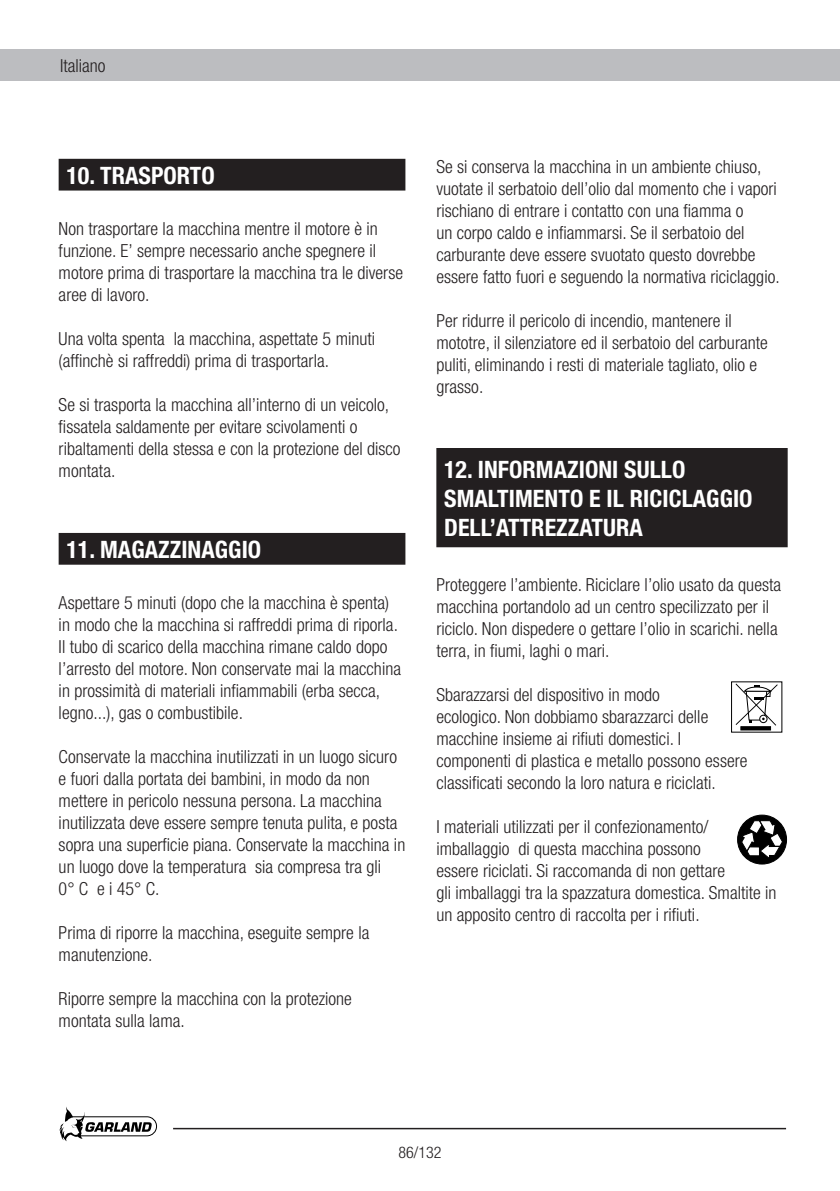
<style>
.page{position:relative;width:840px;height:1191px;background:#fff}
.page>*{position:absolute;margin:0;border:0;box-sizing:border-box;transform-origin:0 0}
.t1{font:700 condensed 24px/28.8px "Helvetica Neue";color:#fff}
.t2{font:300 condensed 18px/22px "Helvetica Neue";color:#231f20}
.t3{font:300 condensed 16px "Helvetica Neue";color:#231f20}
</style>
<div class="page">
<div style="left:0;top:50px;width:839px;height:31px;background:#bcbdc0"></div>
<svg style="left:59px;top:1107px;width:98px;height:34px"></svg>
<hr style="left:173px;top:1127px;width:612px;height:2px;background:#231f20">
<div style="left:60px;top:160px;width:344px;height:29px;background:#231f20"></div>
<div style="left:59px;top:159px;width:346px;height:31px;border:2px solid #231f20"></div>
<div style="left:60px;top:534px;width:344px;height:29px;background:#231f20"></div>
<div style="left:59px;top:533px;width:346px;height:31px;border:2px solid #231f20"></div>
<div style="left:437px;top:449px;width:349px;height:97px;background:#231f20"></div>
<div style="left:436px;top:448px;width:351px;height:99px;border:2px solid #231f20"></div>
<div style="left:730px;top:681px;width:51px;height:51px;background:linear-gradient(to bottom,#fefefe,#f3f3f3)"></div>
<svg style="left:735px;top:683px;width:42px;height:42px"></svg>
<svg style="left:740px;top:726px;width:30px;height:4px"></svg>
<div style="left:737px;top:815px;width:49px;height:49px;background:#000;border-radius:50%"></div>
<div style="left:737px;top:815px;width:49px;height:49px;border:1px solid #000;border-radius:50%"></div>
<svg style="left:741px;top:820px;width:41px;height:38px"></svg>
<p class="t2" style="left:60px;top:55px;width:47px">Italiano</p>
<h1 class="t1" style="left:66px;top:161px;width:150px">10. TRASPORTO</h1>
<p class="t2" style="left:59px;top:217px;width:346px">Non trasportare la macchina mentre il motore è in funzione. E’ sempre necessario anche spegnere il motore prima di trasportare la macchina tra le diverse aree di lavoro.</p>
<p class="t2" style="left:59px;top:327px;width:318px">Una volta spenta la macchina, aspettate 5 minuti (affinchè si raffreddi) prima di trasportarla.</p>
<p class="t2" style="left:59px;top:393px;width:343px">Se si trasporta la macchina all’interno di un veicolo, fissatela saldamente per evitare scivolamenti o ribaltamenti della stessa e con la protezione del disco montata.</p>
<h1 class="t1" style="left:66px;top:535px;width:196px">11. MAGAZZINAGGIO</h1>
<p class="t2" style="left:59px;top:591px;width:344px">Aspettare 5 minuti (dopo che la macchina è spenta) in modo che la macchina si raffreddi prima di riporla.<br>Il tubo di scarico della macchina rimane caldo dopo l’arresto del motore. Non conservate mai la macchina in prossimità di materiali infiammabili (erba secca, legno...), gas o combustibile.</p>
<p class="t2" style="left:59px;top:745px;width:348px">Conservate la macchina inutilizzati in un luogo sicuro e fuori dalla portata dei bambini, in modo da non mettere in pericolo nessuna persona. La macchina inutilizzata deve essere sempre tenuta pulita, e posta sopra una superficie piana. Conservate la macchina in un luogo dove la temperatura sia compresa tra gli<br>0° C e i 45° C.</p>
<p class="t2" style="left:59px;top:921px;width:312px">Prima di riporre la macchina, eseguite sempre la manutenzione.</p>
<p class="t2" style="left:59px;top:987px;width:295px">Riporre sempre la macchina con la protezione montata sulla lama.</p>
<p class="t2" style="left:436px;top:155px;width:345px">Se si conserva la macchina in un ambiente chiuso, vuotate il serbatoio dell’olio dal momento che i vapori rischiano di entrare i contatto con una fiamma o<br>un corpo caldo e infiammarsi. Se il serbatoio del carburante deve essere svuotato questo dovrebbe essere fatto fuori e seguendo la normativa riciclaggio.</p>
<p class="t2" style="left:436px;top:309px;width:333px">Per ridurre il pericolo di incendio, mantenere il mototre, il silenziatore ed il serbatoio del carburante puliti, eliminando i resti di materiale tagliato, olio e grasso.</p>
<h1 class="t1" style="left:444px;top:455px;width:310px">12. INFORMAZIONI SULLO<br>SMALTIMENTO E IL RICICLAGGIO<br>DELL’ATTREZZATURA</h1>
<p class="t2" style="left:436px;top:574px;width:346px">Proteggere l’ambiente. Riciclare l’olio usato da questa macchina portandolo ad un centro specilizzato per il riciclo. Non dispedere o gettare l’olio in scarichi. nella terra, in fiumi, laghi o mari.</p>
<p class="t2" style="left:436px;top:684px;width:312px">Sbarazzarsi del dispositivo in modo<br>ecologico. Non dobbiamo sbarazzarci delle macchine insieme ai rifiuti domestici. I componenti di plastica e metallo possono essere classificati secondo la loro natura e riciclati.</p>
<p class="t2" style="left:436px;top:816px;width:341px">I materiali utilizzati per il confezionamento/ imballaggio di questa macchina possono<br>essere riciclati. Si raccomanda di non gettare<br>gli imballaggi tra la spazzatura domestica. Smaltite in un apposito centro di raccolta per i rifiuti.</p>
<p class="t3" style="left:398px;top:1143px;width:45px">86/132</p>
</div>
